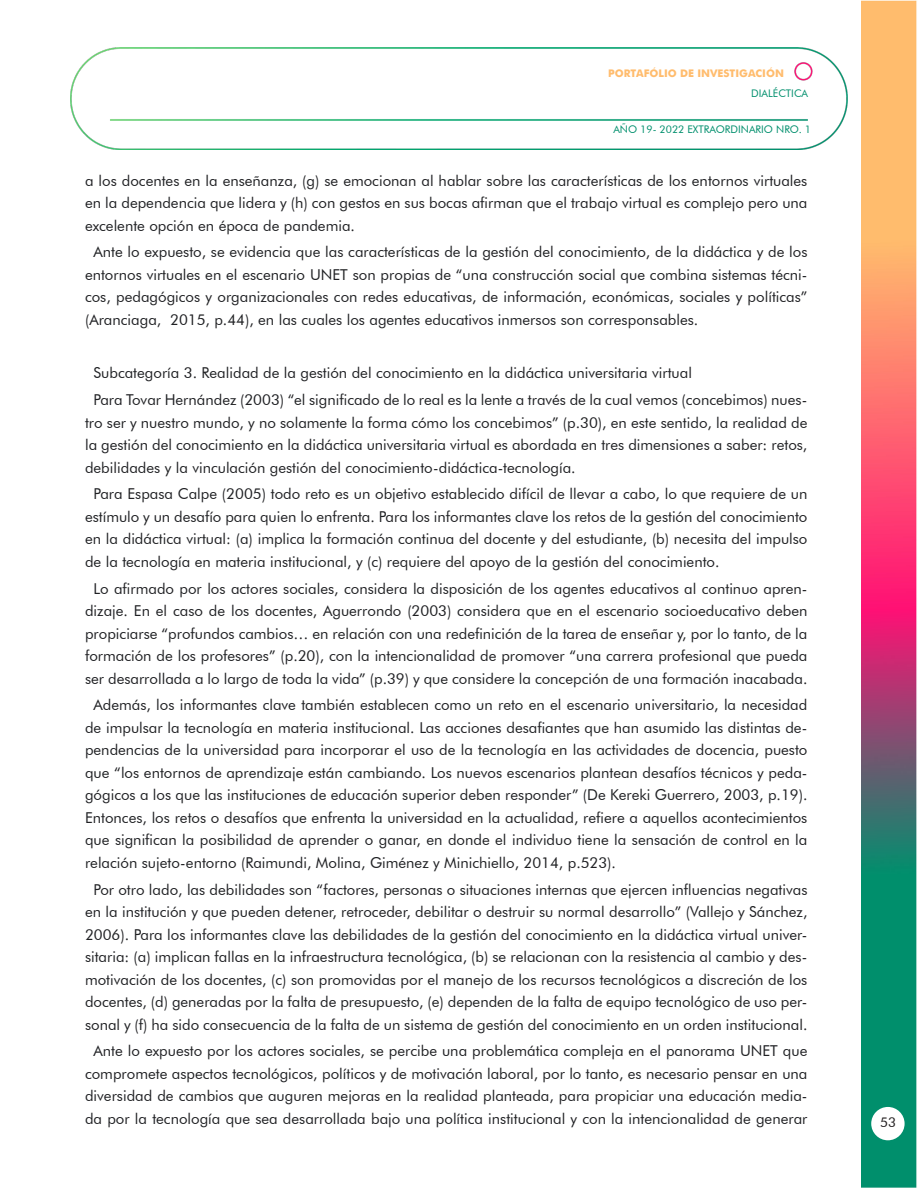
<style>
.page{position:relative;width:918px;height:1188px;background:#fff}
.page>*{position:absolute;margin:0;border:0;box-sizing:border-box;transform-origin:0 0}
.t1{font:15px/22.5px "Futura BT";color:#202124;text-align:justify}
.t2{font:13.5px "Futura BT";color:#231f20}
.t3{font:10.5px "Futura BT";color:#008f6d}
.t4{font:700 10.5px "Futura";color:#ffbc6d}
</style>
<div class="page">
<img style="left:861px;top:0;width:56px;height:1188px">
<img style="left:71px;top:48px;width:776px;height:102px">
<div style="left:871px;top:1107px;width:34px;height:33px;background:#fff;border-radius:50%"></div>
<p class="t4" style="left:608px;top:66px;width:177px">PORTAFÓLIO DE INVESTIGACIÓN</p>
<p class="t3" style="left:751px;top:87px;width:58px">DIALÉCTICA</p>
<p class="t3" style="left:613px;top:123px;width:199px">AÑO 19- 2022 EXTRAORDINARIO NRO. 1</p>
<p class="t1" style="left:85px;top:169px;width:724px">a los docentes en la enseñanza, (g) se emocionan al hablar sobre las características de los entornos virtuales en la dependencia que lidera y (h) con gestos en sus bocas afirman que el trabajo virtual es complejo pero una excelente opción en época de pandemia.</p>
<p class="t1" style="left:85px;top:241px;width:724px;text-indent:9px">Ante lo expuesto, se evidencia que las características de la gestión del conocimiento, de la didáctica y de los entornos virtuales en el escenario UNET son propias de “una construcción social que combina sistemas técni&shy;cos, pedagógicos y organizacionales con redes educativas, de información, económicas, sociales y políticas” (Aranciaga, 2015, p.44), en las cuales los agentes educativos inmersos son corresponsables.</p>
<p class="t1" style="left:94px;top:362px;width:600px">Subcategoría 3. Realidad de la gestión del conocimiento en la didáctica universitaria virtual</p>
<p class="t1" style="left:85px;top:389px;width:724px;text-indent:9px">Para Tovar Hernández (2003) “el significado de lo real es la lente a través de la cual vemos (concebimos) nues&shy;tro ser y nuestro mundo, y no solamente la forma cómo los concebimos” (p.30), en este sentido, la realidad de la gestión del conocimiento en la didáctica universitaria virtual es abordada en tres dimensiones a saber: retos, debilidades y la vinculación gestión del conocimiento-didáctica-tecnología.</p>
<p class="t1" style="left:85px;top:483px;width:724px;text-indent:9px">Para Espasa Calpe (2005) todo reto es un objetivo establecido difícil de llevar a cabo, lo que requiere de un estímulo y un desafío para quien lo enfrenta. Para los informantes clave los retos de la gestión del conocimiento en la didáctica virtual: (a) implica la formación continua del docente y del estudiante, (b) necesita del impulso de la tecnología en materia institucional, y (c) requiere del apoyo de la gestión del conocimiento.</p>
<p class="t1" style="left:85px;top:577px;width:724px;text-align:center">Lo afirmado por los actores sociales, considera la disposición de los agentes educativos al continuo apren&shy;dizaje. En el caso de los docentes, Aguerrondo (2003) considera que en el escenario socioeducativo deben propiciarse “profundos cambios… en relación con una redefinición de la tarea de enseñar y, por lo tanto, de la formación de los profesores” (p.20), con la intencionalidad de promover “una carrera profesional que pueda ser desarrollada a lo largo de toda la vida” (p.39) y que considere la concepción de una formación inacabada.</p>
<p class="t1" style="left:85px;top:694px;width:724px;text-indent:9px">Además, los informantes clave también establecen como un reto en el escenario universitario, la necesidad de impulsar la tecnología en materia institucional. Las acciones desafiantes que han asumido las distintas de&shy;pendencias de la universidad para incorporar el uso de la tecnología en las actividades de docencia, puesto que “los entornos de aprendizaje están cambiando. Los nuevos escenarios plantean desafíos técnicos y peda&shy;gógicos a los que las instituciones de educación superior deben responder” (De Kereki Guerrero, 2003, p.19).<br>Entonces, los retos o desafíos que enfrenta la universidad en la actualidad, refiere a aquellos acontecimientos que significan la posibilidad de aprender o ganar, en donde el individuo tiene la sensación de control en la relación sujeto-entorno (Raimundi, Molina, Giménez y Minichiello, 2014, p.523).</p>
<p class="t1" style="left:85px;top:878px;width:724px;text-align:center">Por otro lado, las debilidades son “factores, personas o situaciones internas que ejercen influencias negativas en la institución y que pueden detener, retroceder, debilitar o destruir su normal desarrollo” (Vallejo y Sánchez, 2006). Para los informantes clave las debilidades de la gestión del conocimiento en la didáctica virtual univer&shy;sitaria: (a) implican fallas en la infraestructura tecnológica, (b) se relacionan con la resistencia al cambio y des&shy;motivación de los docentes, (c) son promovidas por el manejo de los recursos tecnológicos a discreción de los docentes, (d) generadas por la falta de presupuesto, (e) dependen de la falta de equipo tecnológico de uso per&shy;sonal y (f) ha sido consecuencia de la falta de un sistema de gestión del conocimiento en un orden institucional.</p>
<p class="t1" style="left:85px;top:1040px;width:724px;text-align:center">Ante lo expuesto por los actores sociales, se percibe una problemática compleja en el panorama UNET que compromete aspectos tecnológicos, políticos y de motivación laboral, por lo tanto, es necesario pensar en una diversidad de cambios que auguren mejoras en la realidad planteada, para propiciar una educación media&shy;da por la tecnología que sea desarrollada bajo una política institucional y con la intencionalidad de generar</p>
<p class="t2" style="left:880px;top:1114px;width:17px">53</p>
</div>
